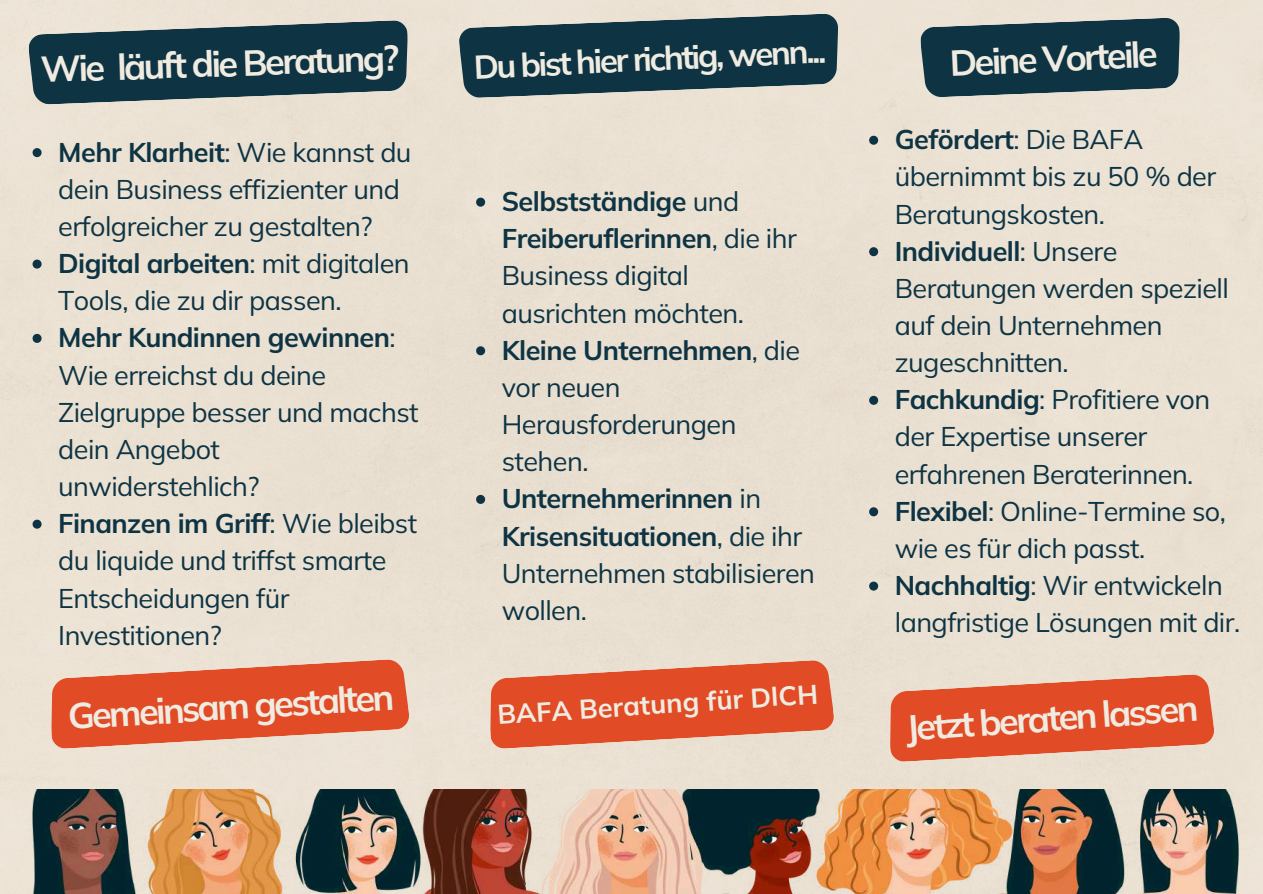
<style>
.page{position:relative;width:1263px;height:894px;background:#fff}
.page>*{position:absolute;margin:0;border:0;box-sizing:border-box;transform-origin:0 0}
.t1{font:700 36px "Mulish";color:#f0ebe1}
.t2{font:700 33px "Mulish";color:#f0ebe1}
.t3{font:27px/37.2px "Mulish";letter-spacing:-.02em;color:#0e3444}
.t4{font:700 27px "Mulish";color:#f0ebe1}
.s1{font-weight:700}
</style>
<div class="page">
<div style="left:0;top:0;width:1263px;height:789px;background:#eae1d2"></div>
<svg style="left:458px;top:13px;width:380px;height:85px;background:#38555f"></svg>
<svg style="left:920px;top:18px;width:260px;height:79px;background:#2c4c58"></svg>
<svg style="left:28px;top:20px;width:380px;height:84px;background:#36535e"></svg>
<svg style="left:51px;top:659px;width:359px;height:89px;background:#e36d4d"></svg>
<svg style="left:490px;top:660px;width:345px;height:88px;background:#e26b4b"></svg>
<svg style="left:890px;top:674px;width:325px;height:87px;background:#e26a49"></svg>
<img style="left:0;top:789px;width:1263px;height:104px">
<svg style="left:33px;top:148px;width:9px;height:9px"></svg>
<svg style="left:33px;top:259px;width:9px;height:9px"></svg>
<svg style="left:33px;top:334px;width:9px;height:9px"></svg>
<svg style="left:33px;top:519px;width:9px;height:9px"></svg>
<svg style="left:476px;top:197px;width:9px;height:9px"></svg>
<svg style="left:476px;top:346px;width:9px;height:9px"></svg>
<svg style="left:476px;top:494px;width:9px;height:9px"></svg>
<svg style="left:869px;top:136px;width:9px;height:9px"></svg>
<svg style="left:869px;top:247px;width:9px;height:9px"></svg>
<svg style="left:869px;top:395px;width:9px;height:9px"></svg>
<svg style="left:869px;top:507px;width:9px;height:9px"></svg>
<svg style="left:869px;top:581px;width:9px;height:9px"></svg>
<h1 class="t1" style="left:40px;top:47px;width:360px;rotate:-2deg">Wie läuft die Beratung?</h1>
<p class="t3" style="left:58px;top:133px;width:362px"><span class="s1">Mehr Klarheit</span>: Wie kannst du dein Business effizienter und erfolgreicher zu gestalten?<br><span class="s1">Digital arbeiten</span>: mit digitalen<br>Tools, die zu dir passen.<br><span class="s1">Mehr Kundinnen gewinnen</span>:<br>Wie erreichst du deine<br>Zielgruppe besser und machst dein Angebot unwiderstehlich?<br><span class="s1">Finanzen im Griff</span>: Wie bleibst du liquide und triffst smarte<br>Entscheidungen für<br>Investitionen?</p>
<p class="t2" style="left:473px;top:47px;width:354px;rotate:-3deg">Du bist hier richtig, wenn...</p>
<h1 class="t1" style="left:948px;top:41px;width:209px;rotate:-3deg">Deine Vorteile</h1>
<p class="t3" style="left:502px;top:182px;width:315px"><span class="s1">Selbstständige</span> und<br><span class="s1">Freiberuflerinnen</span>, die ihr<br>Business digital ausrichten möchten.<br><span class="s1">Kleine Unternehmen</span>, die vor neuen<br>Herausforderungen stehen.<br><span class="s1">Unternehmerinnen</span> in<br><span class="s1">Krisensituationen</span>, die ihr<br>Unternehmen stabilisieren wollen.</p>
<p class="t3" style="left:895px;top:120px;width:347px"><span class="s1">Gefördert</span>: Die BAFA übernimmt bis zu 50 % der<br>Beratungskosten.<br><span class="s1">Individuell</span>: Unsere<br>Beratungen werden speziell auf dein Unternehmen zugeschnitten.<br><span class="s1">Fachkundig</span>: Profitiere von der Expertise unserer erfahrenen Beraterinnen.<br><span class="s1">Flexibel</span>: Online-Termine so, wie es für dich passt.<br><span class="s1">Nachhaltig</span>: Wir entwickeln langfristige Lösungen mit dir.</p>
<h1 class="t1" style="left:67px;top:691px;width:328px;rotate:-3deg">Gemeinsam gestalten</h1>
<p class="t4" style="left:496px;top:697px;width:323px;rotate:-4deg">BAFA Beratung für DICH</p>
<h1 class="t1" style="left:904px;top:704px;width:294px;rotate:-4deg">Jetzt beraten lassen</h1>
</div>
